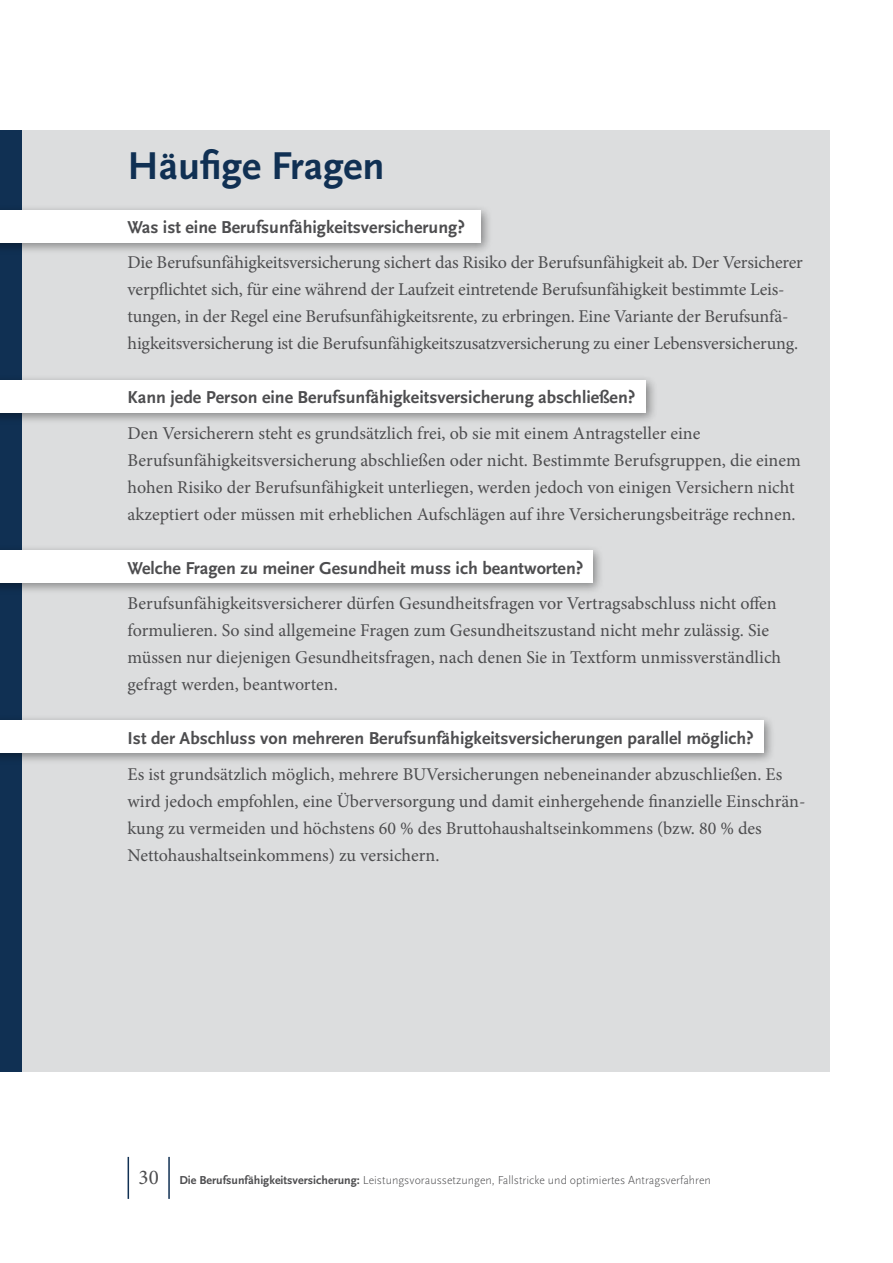
<style>
.page{position:relative;width:893px;height:1263px;background:#fff}
.page>*{position:absolute;margin:0;border:0;box-sizing:border-box;transform-origin:0 0}
.t1{font:700 40.5px "Scala Sans OT";color:#103053}
.t2{font:21px "Minion Pro";color:#4d4d4f}
.t3{font:18px/27px "Minion Pro";letter-spacing:-.005em;color:#4d4d4f}
.t4{font:700 18px "Scala Sans OT";color:#4d4d4f}
.t5{font:300 12px "Scala Sans OT";color:#4d4d4f}
.s1{font-weight:700}
</style>
<div class="page">
<div style="left:0;top:130px;width:829px;height:941px;background:#dcddde"></div>
<div style="left:0;top:130px;width:21px;height:941px;background:#103053"></div>
<div style="left:0;top:205px;width:493px;height:50px;background:#000;opacity:.4"></div>
<div style="left:0;top:211px;width:480px;height:32px;background:#fff"></div>
<div style="left:0;top:375px;width:658px;height:50px;background:#000;opacity:.4"></div>
<div style="left:0;top:381px;width:645px;height:32px;background:#fff"></div>
<div style="left:0;top:545px;width:604px;height:50px;background:#000;opacity:.4"></div>
<div style="left:0;top:551px;width:592px;height:32px;background:#fff"></div>
<div style="left:0;top:715px;width:776px;height:50px;background:#000;opacity:.4"></div>
<div style="left:0;top:721px;width:763px;height:32px;background:#fff"></div>
<hr style="left:128px;top:1157px;width:1px;height:42px;background:#103053">
<hr style="left:168px;top:1157px;width:2px;height:42px;background:#103053">
<h1 class="t1" style="left:128px;top:141px;width:258px">Häufige Fragen</h1>
<p class="t4" style="left:128px;top:216px;width:339px">Was ist eine Berufsunfähigkeitsversicherung?</p>
<p class="t3" style="left:128px;top:249px;width:677px">Die Berufsunfähigkeitsversicherung sichert das Risiko der Berufsunfähigkeit ab. Der Versicherer verpflichtet sich, für eine während der Laufzeit eintretende Berufsunfähigkeit bestimmte Leis&shy;tungen, in der Regel eine Berufsunfähigkeitsrente, zu erbringen. Eine Variante der Berufsunfä&shy;higkeitsversicherung ist die Berufsunfähigkeitszusatzversicherung zu einer Lebensversicherung.</p>
<p class="t4" style="left:128px;top:386px;width:509px">Kann jede Person eine Berufsunfähigkeitsversicherung abschließen?</p>
<p class="t3" style="left:128px;top:419px;width:675px">Den Versicherern steht es grundsätzlich frei, ob sie mit einem Antragsteller eine Berufsunfähigkeitsversicherung abschließen oder nicht. Bestimmte Berufsgruppen, die einem hohen Risiko der Berufsunfähigkeit unterliegen, werden jedoch von einigen Versichern nicht akzeptiert oder müssen mit erheblichen Aufschlägen auf ihre Versicherungsbeiträge rechnen.</p>
<p class="t4" style="left:128px;top:557px;width:457px">Welche Fragen zu meiner Gesundheit muss ich beantworten?</p>
<p class="t3" style="left:128px;top:590px;width:655px">Berufsunfähigkeitsversicherer dürfen Gesundheitsfragen vor Vertragsabschluss nicht offen formulieren. So sind allgemeine Fragen zum Gesundheitszustand nicht mehr zulässig. Sie müssen nur diejenigen Gesundheitsfragen, nach denen Sie in Textform unmissverständlich gefragt werden, beantworten.</p>
<p class="t4" style="left:128px;top:727px;width:628px">Ist der Abschluss von mehreren Berufsunfähigkeitsversicherungen parallel möglich?</p>
<p class="t3" style="left:128px;top:760px;width:679px">Es ist grundsätzlich möglich, mehrere BUVersicherungen nebeneinander abzuschließen. Es wird jedoch empfohlen, eine Überversorgung und damit einhergehende finanzielle Einschrän&shy;kung zu vermeiden und höchstens 60 % des Bruttohaushaltseinkommens (bzw. 80 % des Nettohaushaltseinkommens) zu versichern.</p>
<p class="t2" style="left:139px;top:1163px;width:22px">30</p>
<p class="t5" style="left:179px;top:1173px;width:533px"><span class="s1">Die Berufsunfähigkeitsversicherung:</span> Leistungsvoraussetzungen, Fallstricke und optimiertes Antragsverfahren</p>
</div>
